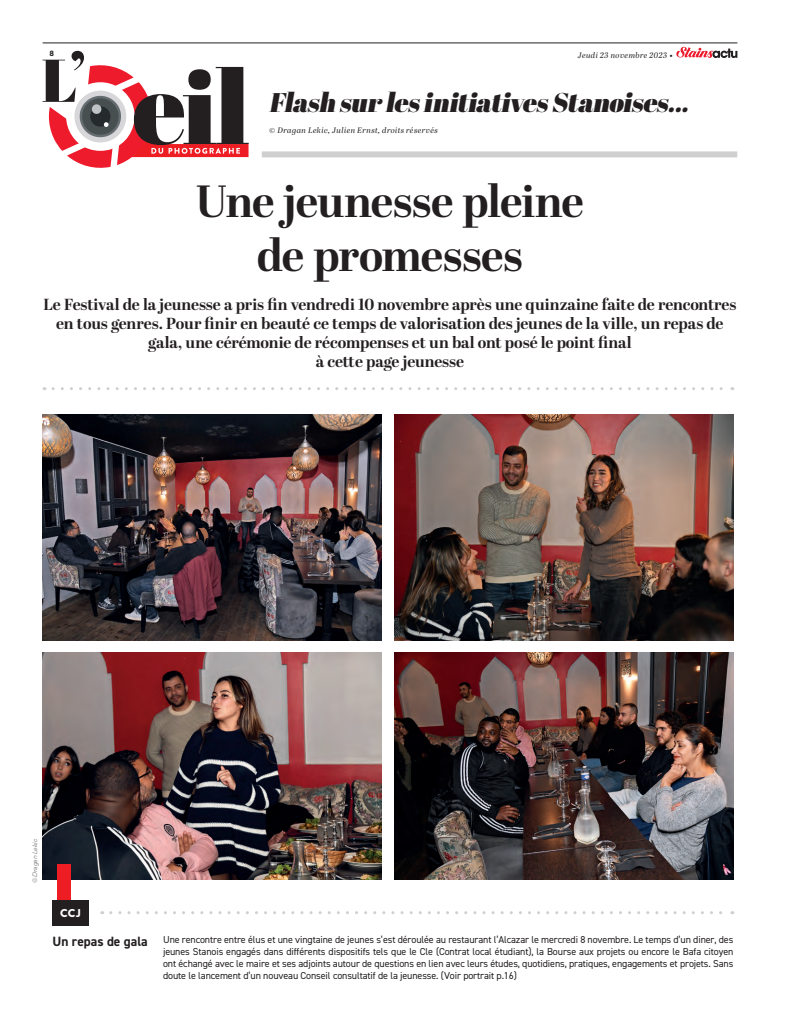
<style>
.page{position:relative;width:794px;height:1021px;background:#fff}
.page>*{position:absolute;margin:0;border:0;box-sizing:border-box;transform-origin:0 0}
.t1{font:700 45px "Abril Display";letter-spacing:-.025em;color:#231f20}
.t2{font:italic 900 27px "Abril Display";color:#231f20}
.t3{font:700 16px/19.2px "Abril Display";letter-spacing:-.005em;color:#231f20;text-align:center}
.t4{font:700 13.4px "DIN2014";color:#231f20}
.t5{font:900 11.4px "Brandon Grotesque";color:#fff}
.Texte__ONYSERA{font:10px/12px "DIN2014";letter-spacing:-.01em;color:#231f20;text-align:justify}
.texte{font:italic 8px "Abril Display";letter-spacing:.05em;color:#231f20}
.texte-2{font:700 7px "Galano Classic Alt";color:#231f20}
.copyright_photos_OK{font:italic 6px "Galano Classic Alt";letter-spacing:-.015em;color:#76787b}
.s1{font-weight:900;font-style:normal}
</style>
<div class="page">
<svg style="left:53px;top:387px;width:680px;height:3px"></svg>
<svg style="left:111px;top:911px;width:622px;height:3px"></svg>
<div style="left:262px;top:151px;width:475px;height:6px;background:#cecfce"></div>
<svg style="left:43px;top:51px;width:206px;height:117px"></svg>
<img style="left:43px;top:653px;width:339px;height:226px">
<img style="left:43px;top:414px;width:339px;height:226px">
<img style="left:394px;top:653px;width:339px;height:226px">
<img style="left:394px;top:414px;width:339px;height:226px">
<div style="left:58px;top:864px;width:13px;height:47px;background:#ee1d23"></div>
<div style="left:53px;top:900px;width:36px;height:25px;background:#231f20"></div>
<hr style="left:43px;top:43px;width:694px;height:1px;background:#231f20">
<svg style="left:676px;top:47px;width:61px;height:11px"></svg>
<p class="texte-2" style="left:49px;top:49px;width:6px">8</p>
<p class="texte" style="left:577px;top:49px;width:97px">Jeudi 23 novembre 2023 <span class="s1">•</span></p>
<p class="t2" style="left:269px;top:83px;width:427px">Flash sur lesinitiativesStanoises...</p>
<p class="texte" style="left:269px;top:124px;width:170px">© Dragan Lekic, Julien Ernst, droits réservés</p>
<p class="t1" style="left:196px;top:170px;width:390px">Une jeunesse pleine</p>
<p class="t1" style="left:257px;top:224px;width:267px">de promesses</p>
<p class="t3" style="left:43px;top:295px;width:694px">Le Festival de la jeunesse a pris fin vendredi 10 novembre après une quinzaine faite de rencontres en tous genres. Pour finir en beauté ce temps de valorisation des jeunes de la ville, un repas de gala, une cérémonie de récompenses et un bal ont posé le point final</p>
<p class="t3" style="left:316px;top:353px;width:150px">à cette page jeunesse</p>
<p class="copyright_photos_OK" style="left:31px;top:883px;width:46px;rotate:-90deg">© Dragan Lekic</p>
<p class="t5" style="left:60px;top:904px;width:22px">CCJ</p>
<p class="t4" style="left:53px;top:931px;width:97px">Un repas de gala</p>
<p class="Texte__ONYSERA" style="left:163px;top:933px;width:572px">Une rencontre entre élus et une vingtaine de jeunes s’est déroulée au restaurant l’Alcazar le mercredi 8 novembre. Le temps d’un diner, des jeunes Stanois engagés dans différents dispositifs tels que le Cle (Contrat local étudiant), la Bourse aux projets ou encore le Bafa citoyen ont échangé avec le maire et ses adjoints autour de questions en lien avec leurs études, quotidiens, pratiques, engagements et projets. Sans doute le lancement d’un nouveau Conseil consultatif de la jeunesse. (Voir portrait p.16)</p>
</div>
